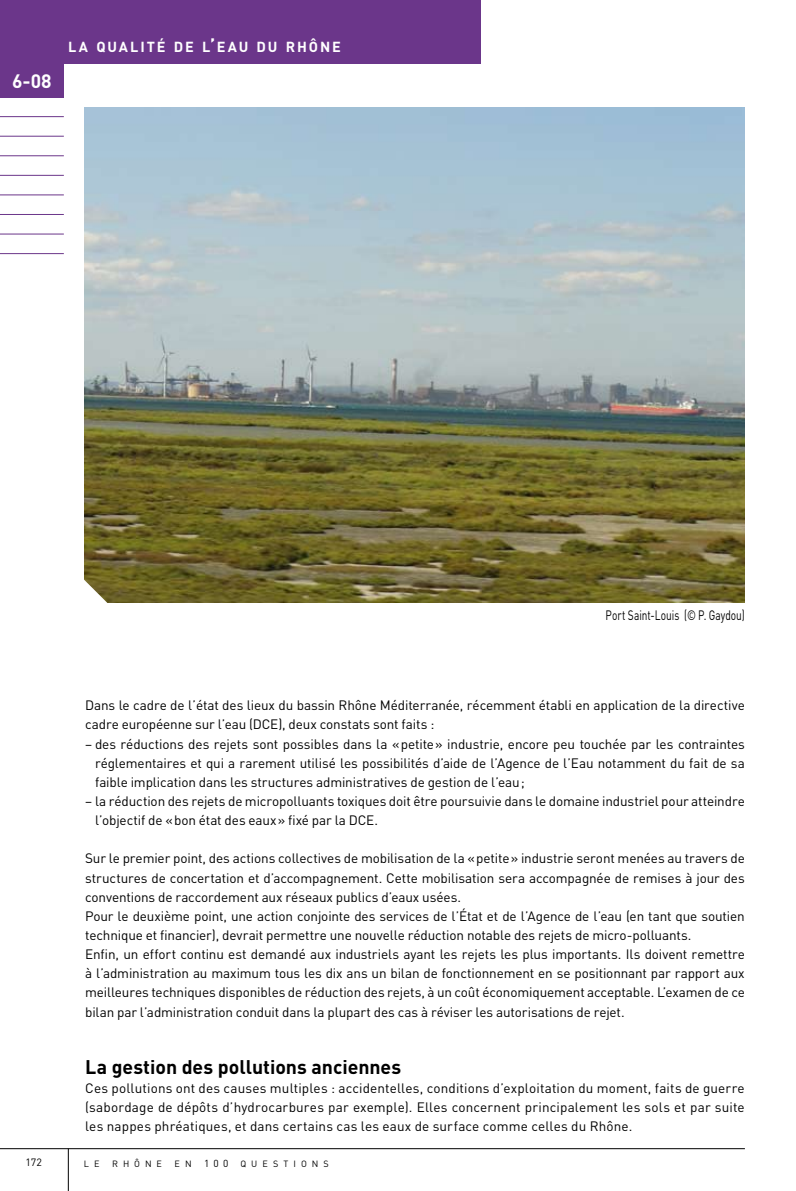
<style>
.page{position:relative;width:796px;height:1191px;background:#fff}
.page>*{position:absolute;margin:0;border:0;box-sizing:border-box;transform-origin:0 0}
.t1{font:700 19.5px "DIN";color:#000}
.t2{font:700 19.2px "DIN";color:#fff}
.t3{font:700 14.4px "DIN";letter-spacing:.135em;color:#fff}
.t4{font:13.5px/19.2px "DIN";letter-spacing:-.01em;color:#000}
.t5{font:13.5px "DIN";letter-spacing:-.01em;color:#000;scale:.75 1}
.t6{font:10.5px "DIN";color:#000}
.t7{font:9px "DIN";letter-spacing:.555em;color:#000}
.s1{font-size:19.2px}
.s2{font-size:10.2px}
</style>
<div class="page">
<hr style="left:68px;top:1148px;width:1px;height:43px;background:#000">
<hr style="left:0;top:1148px;width:744px;height:1px;background:#000">
<div style="left:0;top:0;width:480px;height:64px;background:#6b368a"></div>
<div style="left:0;top:0;width:64px;height:98px;background:#6b368a"></div>
<hr style="left:0;top:116px;width:64px;height:1px;background:#6b368a">
<hr style="left:0;top:136px;width:64px;height:1px;background:#6b368a">
<hr style="left:0;top:155px;width:64px;height:1px;background:#6b368a">
<hr style="left:0;top:175px;width:64px;height:1px;background:#6b368a">
<hr style="left:0;top:194px;width:64px;height:1px;background:#6b368a">
<hr style="left:0;top:214px;width:64px;height:1px;background:#6b368a">
<hr style="left:0;top:234px;width:64px;height:1px;background:#6b368a">
<hr style="left:0;top:253px;width:64px;height:1px;background:#6b368a">
<img style="left:84px;top:108px;width:660px;height:494px">
<svg style="left:84px;top:578px;width:24px;height:25px"></svg>
<h2 class="t2" style="left:12px;top:68px;width:41px">6-08</h2>
<p class="t3" style="left:68px;top:37px;width:274px">LA QUALITÉ DE L<span class="s1">’</span>EAU DU RHÔNE</p>
<p class="t5" style="left:605px;top:607px;width:187px">Port Saint-Louis (© P. Gaydou)</p>
<p class="t4" style="left:85px;top:695px;width:660px">Dans le cadre de l’état des lieux du bassin Rhône Méditerranée, récemment établi en application de la directive cadre européenne sur l’eau (DCE), deux constats sont faits :</p>
<p class="t4" style="left:95px;top:734px;width:651px;text-align:justify;text-indent:-10px">– des réductions des rejets sont possibles dans la «petite» industrie, encore peu touchée par les contraintes réglementaires et qui a rarement utilisé les possibilités d’aide de l’Agence de l’Eau notamment du fait de sa faible implication dans les structures administratives de gestion de l’eau;</p>
<p class="t4" style="left:95px;top:791px;width:651px;text-indent:-10px">– la réduction des rejets de micropolluants toxiques doit être poursuivie dans le domaine industriel pour atteindre l’objectif de «bon état des eaux» fixé par la DCE.</p>
<p class="t4" style="left:85px;top:848px;width:661px">Sur le premier point, des actions collectives de mobilisation de la «petite» industrie seront menées au travers de structures de concertation et d’accompagnement. Cette mobilisation sera accompagnée de remises à jour des conventions de raccordement aux réseaux publics d’eaux usées.<br>Pour le deuxième point, une action conjointe des services de l’État et de l’Agence de l’eau (en tant que soutien technique et financier), devrait permettre une nouvelle réduction notable des rejets de micro-polluants.<br>Enfin, un effort continu est demandé aux industriels ayant les rejets les plus importants. Ils doivent remettre à l’administration au maximum tous les dix ans un bilan de fonctionnement en se positionnant par rapport aux meilleures techniques disponibles de réduction des rejets, à un coût économiquement acceptable. L’examen de ce bilan par l’administration conduit dans la plupart des cas à réviser les autorisations de rejet.</p>
<h1 class="t1" style="left:85px;top:1054px;width:317px">La gestion des pollutions anciennes</h1>
<p class="t4" style="left:85px;top:1078px;width:660px;text-align:justify">Ces pollutions ont des causes multiples : accidentelles, conditions d’exploitation du moment, faits de guerre (sabordage de dépôts d’hydrocarbures par exemple). Elles concernent principalement les sols et par suite les nappes phréatiques, et dans certains cas les eaux de surface comme celles du Rhône.</p>
<p class="t6" style="left:25px;top:1155px;width:18px">172</p>
<p class="t7" style="left:84px;top:1158px;width:17px">L E</p>
<p class="t7" style="left:112px;top:1158px;width:51px">RHÔNE</p>
<p class="t7" style="left:174px;top:1158px;width:156px">EN <span class="s2">100</span> QUESTIONS</p>
</div>
